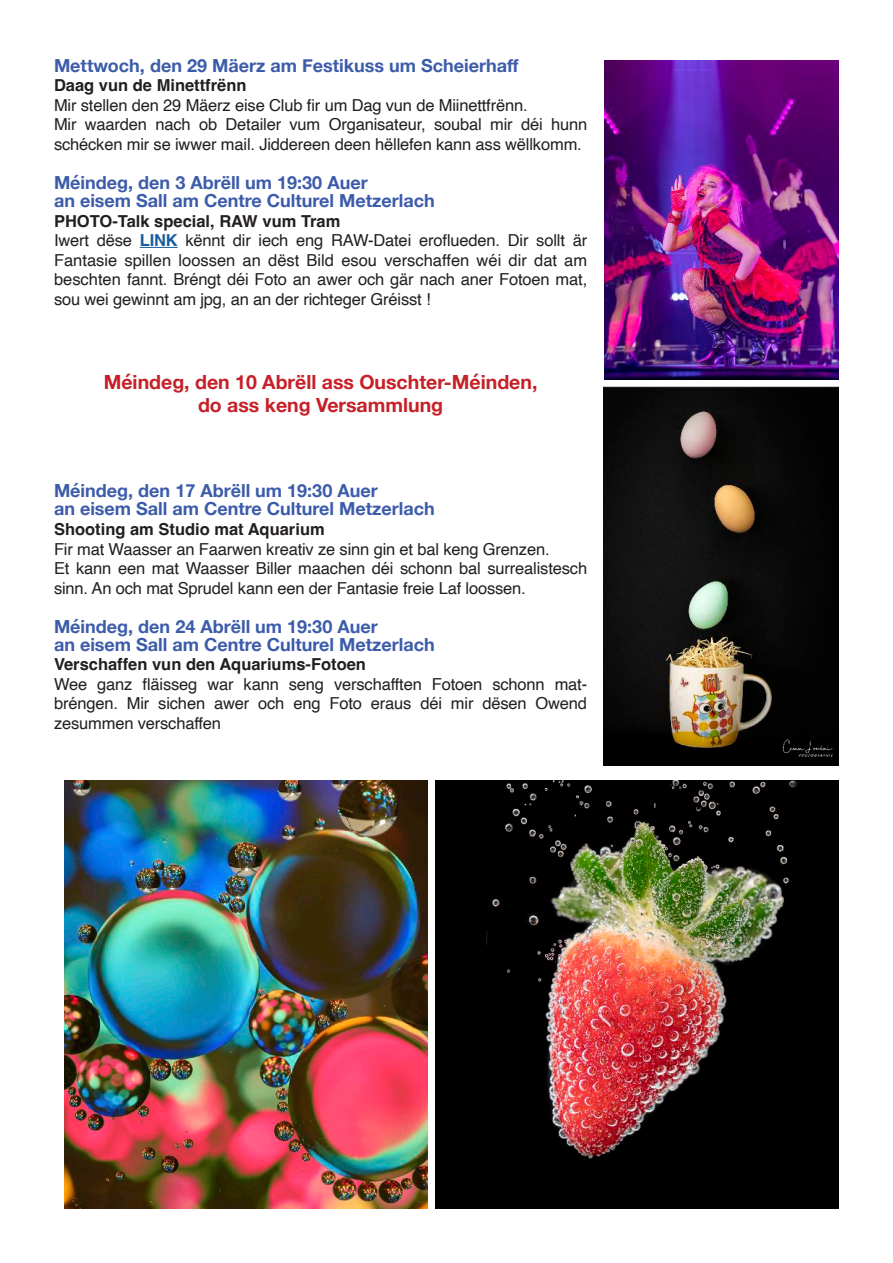
<style>
.page{position:relative;width:893px;height:1263px;background:#fff}
.page>*{position:absolute;margin:0;border:0;box-sizing:border-box;transform-origin:0 0}
.t1{font:700 19.5px "Helvetica Neue";color:#c62028}
.t2{font:700 18px "Helvetica Neue";color:#3c5caa}
.t3{font:16.5px/19.5px "Helvetica";letter-spacing:-.01em;color:#231f20}
.t4{font:700 16.5px "Helvetica";color:#231f20}
.s1{font-weight:700}
.s2{font-weight:700;color:#175d9e}
</style>
<div class="page">
<hr style="left:140px;top:247px;width:38px;height:1px;background:#175d9e">
<img style="left:604px;top:60px;width:235px;height:320px">
<img style="left:604px;top:387px;width:235px;height:378px">
<img style="left:65px;top:781px;width:362px;height:428px">
<img style="left:435px;top:781px;width:404px;height:428px">
<p class="t2" style="left:54px;top:51px;width:466px">Mettwoch, den 29 Mäerz am Festikuss um Scheierhaff</p>
<p class="t4" style="left:54px;top:75px;width:194px">Daag vun de Minettfrënn</p>
<p class="t3" style="left:54px;top:96px;width:475px">Mir stellen den 29 Mäerz eise Club fir um Dag vun de Miinettfrënn.</p>
<p class="t3" style="left:54px;top:115px;width:535px">Mir waarden nach ob Detailer vum Organisateur, soubal mir déi hunn schécken mir se iwwer mail. Jiddereen deen hëllefen kann ass wëllkomm.</p>
<p class="t2" style="left:54px;top:168px;width:315px">Méindeg, den 3 Abrëll um 19:30 Auer</p>
<p class="t2" style="left:54px;top:186px;width:382px">an eisem Sall am Centre Culturel Metzerlach</p>
<p class="t3" style="left:54px;top:212px;width:535px"><span class="s1">PHOTO-Talk special, RAW vum Tram<br></span>Iwert dëse <span class="s2">LINK</span> kënnt dir iech eng RAW-Datei eroflueden. Dir sollt är</p>
<p class="t3" style="left:54px;top:251px;width:535px;text-align:justify">Fantasie spillen loossen an dëst Bild esou verschaffen wéi dir dat am beschten fannt. Bréngt déi Foto an awer och gär nach aner Fotoen mat, sou wei gewinnt am jpg, an an der richteger Gréisst !</p>
<p class="t1" style="left:104px;top:367px;width:435px">Méindeg, den 10 Abrëll ass Ouschter-Méinden,</p>
<p class="t1" style="left:198px;top:390px;width:247px">do ass keng Versammlung</p>
<p class="t2" style="left:54px;top:477px;width:325px">Méindeg, den 17 Abrëll um 19:30 Auer</p>
<p class="t2" style="left:54px;top:495px;width:382px">an eisem Sall am Centre Culturel Metzerlach</p>
<p class="t4" style="left:54px;top:519px;width:272px">Shooting am Studio mat Aquarium</p>
<p class="t3" style="left:54px;top:540px;width:497px">Fir mat Waasser an Faarwen kreativ ze sinn gin et bal keng Grenzen.</p>
<p class="t3" style="left:54px;top:559px;width:535px">Et kann een mat Waasser Biller maachen déi schonn bal surrealistesch sinn. An och mat Sprudel kann een der Fantasie freie Laf loossen.</p>
<p class="t2" style="left:54px;top:612px;width:325px">Méindeg, den 24 Abrëll um 19:30 Auer</p>
<p class="t2" style="left:54px;top:630px;width:382px">an eisem Sall am Centre Culturel Metzerlach</p>
<p class="t4" style="left:54px;top:654px;width:314px">Verschaffen vun den Aquariums-Fotoen</p>
<p class="t3" style="left:54px;top:675px;width:535px;text-align:justify">Wee ganz fläisseg war kann seng verschafften Fotoen schonn mat&shy;bréngen. Mir sichen awer och eng Foto eraus déi mir dësen Owend zesummen verschaffen</p>
</div>
